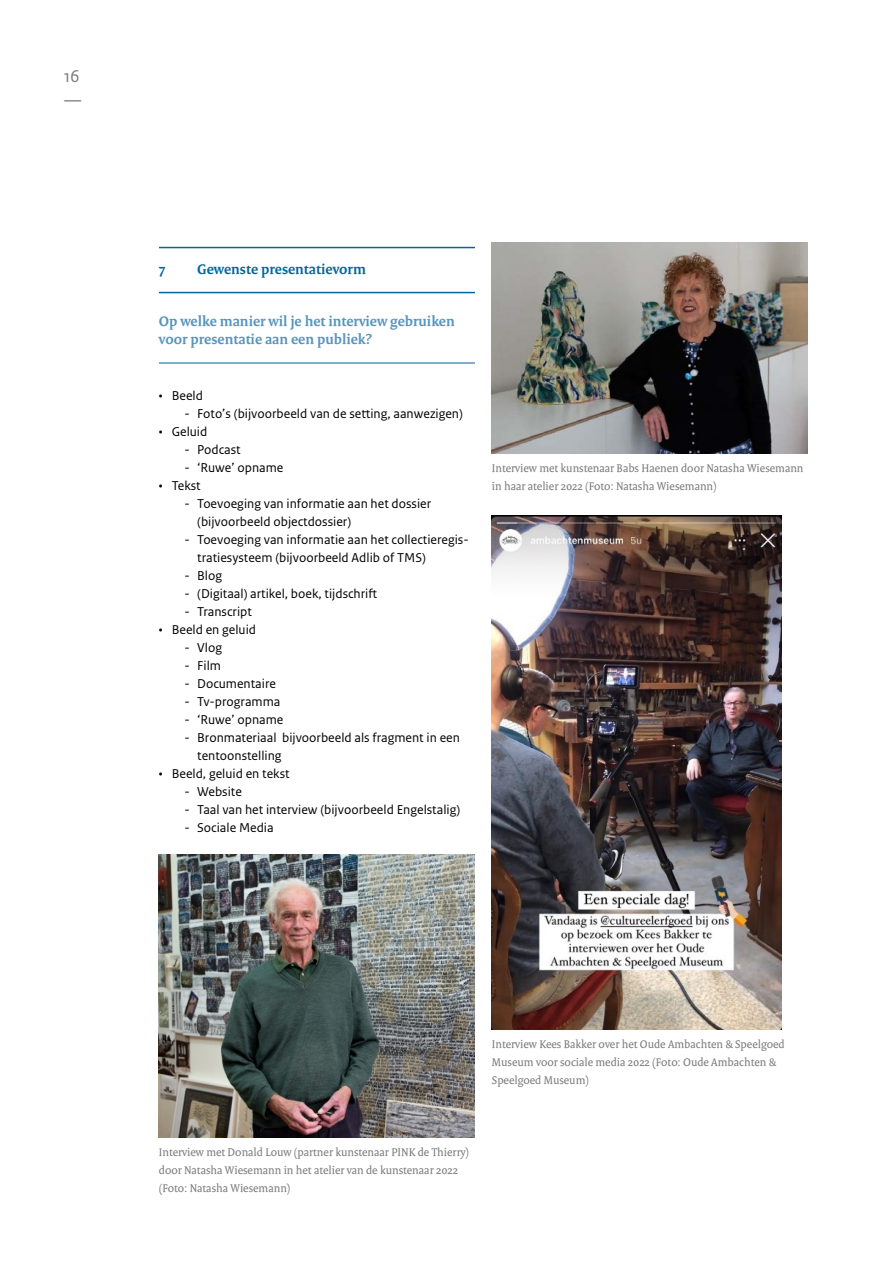
<style>
.page{position:relative;width:893px;height:1263px;background:#fff}
.page>*{position:absolute;margin:0;border:0;box-sizing:border-box;transform-origin:0 0}
.t1{font:18px/24px "Rijksoverheid Sans Text";color:#7c7b7b}
.H4_02_RCE_ALINEAKOP_ONDER_PARA_1_STREEP{font:700 15px/18px "Rijksoverheid Serif";color:#5794bc}
.H3_02_RCE_PARAGRAAFKOP_STREPEN_bijlage{font:700 15px "Rijksoverheid Serif";color:#00689a}
.t2{font:13.5px/18px "Rijksoverheid Sans Text";color:#000}
.P_10_BIJSCHRIFT{font:12px/18px "Rijksoverheid Serif";color:#7c7b7b}
</style>
<div class="page">
<hr style="left:159px;top:247px;width:316px;height:1px;background:#00689a">
<hr style="left:159px;top:292px;width:316px;height:1px;background:#00689a">
<hr style="left:159px;top:362px;width:316px;height:2px;background:#5794bc">
<img style="left:159px;top:854px;width:316px;height:283px">
<img style="left:492px;top:242px;width:316px;height:211px">
<img style="left:492px;top:516px;width:289px;height:513px">
<h1 class="t1" style="left:64px;top:64px;width:19px">16 —</h1>
<h3 class="H3_02_RCE_PARAGRAAFKOP_STREPEN_bijlage" style="left:159px;top:260px;width:8px">7</h3>
<h3 class="H3_02_RCE_PARAGRAAFKOP_STREPEN_bijlage" style="left:197px;top:260px;width:170px">Gewenste presentatievorm</h3>
<h4 class="H4_02_RCE_ALINEAKOP_ONDER_PARA_1_STREEP" style="left:159px;top:312px;width:297px">Op welke manier wil je het interview gebruiken voor presentatie aan een publiek?</h4>
<p class="t2" style="left:159px;top:387px;width:46px">• Beeld</p>
<p class="t2" style="left:184px;top:405px;width:280px">- Foto’s (bijvoorbeeld van de setting, aanwezigen)</p>
<p class="t2" style="left:159px;top:423px;width:50px">• Geluid</p>
<p class="t2" style="left:184px;top:441px;width:58px">- Podcast</p>
<p class="t2" style="left:184px;top:459px;width:101px">- ‘Ruwe’ opname</p>
<p class="t2" style="left:159px;top:477px;width:43px">• Tekst</p>
<p class="t2" style="left:197px;top:495px;width:236px;text-indent:-13px">- Toevoeging van informatie aan het dossier (bijvoorbeeld objectdossier)</p>
<p class="t2" style="left:197px;top:531px;width:273px;text-indent:-13px">- Toevoeging van informatie aan het collectieregis&shy;tratiesysteem (bijvoorbeeld Adlib of TMS)</p>
<p class="t2" style="left:184px;top:567px;width:39px">- Blog</p>
<p class="t2" style="left:184px;top:585px;width:194px">- (Digitaal) artikel, boek, tijdschrift</p>
<p class="t2" style="left:184px;top:603px;width:69px">- Transcript</p>
<p class="t2" style="left:159px;top:621px;width:99px">• Beeld en geluid</p>
<p class="t2" style="left:184px;top:639px;width:39px">- Vlog</p>
<p class="t2" style="left:184px;top:657px;width:38px">- Film</p>
<p class="t2" style="left:184px;top:675px;width:93px">- Documentaire</p>
<p class="t2" style="left:184px;top:693px;width:98px">- Tv-programma</p>
<p class="t2" style="left:184px;top:711px;width:101px">- ‘Ruwe’ opname</p>
<p class="t2" style="left:197px;top:729px;width:264px;text-indent:-13px">- Bronmateriaal bijvoorbeeld als fragment in een tentoonstelling</p>
<p class="t2" style="left:159px;top:765px;width:132px">• Beeld, geluid en tekst</p>
<p class="t2" style="left:184px;top:783px;width:59px">- Website</p>
<p class="t2" style="left:184px;top:801px;width:277px">- Taal van het interview (bijvoorbeeld Engelstalig)</p>
<p class="t2" style="left:184px;top:819px;width:91px">- Sociale Media</p>
<p class="P_10_BIJSCHRIFT" style="left:492px;top:459px;width:313px">Interview met kunstenaar Babs Haenen door Natasha Wiesemann in haar atelier 2022 (Foto: Natasha Wiesemann)</p>
<p class="P_10_BIJSCHRIFT" style="left:492px;top:1035px;width:294px">Interview Kees Bakker over het Oude Ambachten &amp; Speelgoed<br>Museum voor sociale media 2022 (Foto: Oude Ambachten &amp;<br>Speelgoed Museum)</p>
<p class="P_10_BIJSCHRIFT" style="left:159px;top:1143px;width:312px">Interview met Donald Louw (partner kunstenaar PINK de Thierry) door Natasha Wiesemann in het atelier van de kunstenaar 2022 (Foto: Natasha Wiesemann)</p>
</div>
